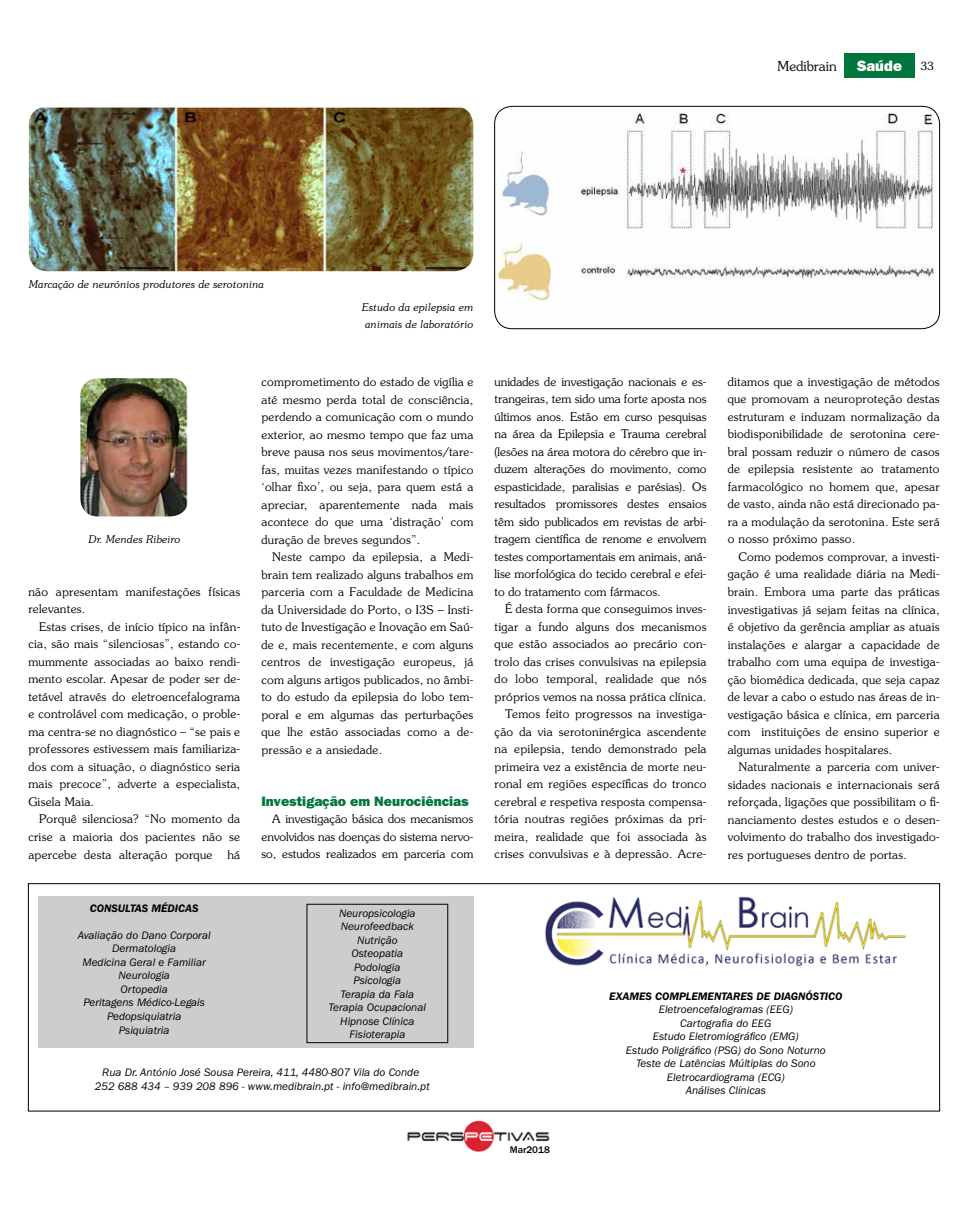
<style>
.page{position:relative;width:968px;height:1205px;background:#fff}
.page>*{position:absolute;margin:0;border:0;box-sizing:border-box;transform-origin:0 0}
.t1{font:15px "ITC Franklin Gothic Std Hvy";color:#fff}
.t2{font:13.75px "ITC Franklin Gothic Std Hvy";color:#00763c}
.t3{font:300 13.75px "Souvenir Std";color:#000}
.t4{font:300 11.88px/17.5px "Souvenir Std";letter-spacing:.02em;color:#000;text-align:justify}
.t5{font:italic 11.25px/13.5px "ITC Franklin Gothic Std";color:#000;text-align:center}
.t6{font:italic 600 11.25px "ITC Franklin Gothic Std";color:#000}
.t7{font:italic 300 10.62px/16.2px "Souvenir Std";color:#000;text-align:center}
.t8{font:500 10px "ITC Franklin Gothic Std";color:#000}
.s1{font-family:"Souvenir Std";font-weight:300;font-size:11.25px;color:#000}
</style>
<div class="page">
<div style="left:843px;top:53px;width:71px;height:25px;background:#00763c"></div>
<img style="left:407px;top:1121px;width:143px;height:31px">
<div style="left:28px;top:883px;width:911px;height:228px;border:1px solid #000"></div>
<div style="left:38px;top:896px;width:435px;height:152px;background:#cecdcd"></div>
<img style="left:29px;top:107px;width:444px;height:164px">
<img style="left:494px;top:106px;width:445px;height:223px">
<div style="left:494px;top:106px;width:445px;height:223px;border:1px solid #000;border-radius:18px"></div>
<img style="left:545px;top:896px;width:361px;height:71px">
<img style="left:80px;top:378px;width:108px;height:138px">
<div style="left:307px;top:904px;width:141px;height:139px;border:1px solid #000"></div>
<p class="t3" style="left:777px;top:58px;width:61px">Medibrain</p>
<p class="t1" style="left:856px;top:56px;width:79px">Saúde <span class="s1">33</span></p>
<p class="t7" style="left:29px;top:276px;width:236px">Marcação de neurónios produtores de serotonina</p>
<p class="t7" style="left:361px;top:299px;width:113px">Estudo da epilepsia em animais de laboratório</p>
<p class="t7" style="left:89px;top:531px;width:93px">Dr. Mendes Ribeiro</p>
<p class="t4" style="left:28px;top:583px;width:213px">não apresentam manifestações físicas relevantes.</p>
<p class="t4" style="left:28px;top:618px;width:213px;text-indent:11px">Estas crises, de início típico na infân&shy;cia, são mais “silenciosas”, estando co&shy;mummente associadas ao baixo rendi&shy;mento escolar. Apesar de poder ser de&shy;tetável através do eletroencefalograma e controlável com medicação, o proble&shy;ma centra-se no diagnóstico – “se pais e professores estivessem mais familiariza&shy;dos com a situação, o diagnóstico seria mais precoce”, adverte a especialista, Gisela Maia.</p>
<p class="t4" style="left:28px;top:810px;width:213px;text-indent:11px">Porquê silenciosa? “No momento da crise a maioria dos pacientes não se apercebe desta alteração porque</p>
<p class="t4" style="left:227px;top:845px;width:14px">há</p>
<p class="t4" style="left:261px;top:373px;width:213px">comprometimento do estado de vigília e até mesmo perda total de consciência, perdendo a comunicação com o mundo exterior, ao mesmo tempo que faz uma breve pausa nos seus movimentos/tare&shy;fas, muitas vezes manifestando o típico ‘olhar fixo’, ou seja, para quem está a apreciar, aparentemente nada mais acontece do que uma ‘distração’ com duração de breves segundos”.</p>
<p class="t4" style="left:261px;top:548px;width:213px;text-indent:11px">Neste campo da epilepsia, a Medi&shy;brain tem realizado alguns trabalhos em parceria com a Faculdade de Medicina da Universidade do Porto, o I3S – Insti&shy;tuto de Investigação e Inovação em Saú&shy;de e, mais recentemente, e com alguns centros de investigação europeus, já com alguns artigos publicados, no âmbi&shy;to do estudo da epilepsia do lobo tem&shy;poral e em algumas das perturbações que lhe estão associadas como a de&shy;pressão e a ansiedade.</p>
<p class="t2" style="left:261px;top:792px;width:209px">Investigação em Neurociências</p>
<p class="t4" style="left:261px;top:810px;width:213px;text-indent:11px">A investigação básica dos mecanismos envolvidos nas doenças do sistema nervo&shy;so, estudos realizados em parceria com</p>
<p class="t6" style="left:90px;top:902px;width:110px">CONSULTAS MÉDICAS</p>
<p class="t5" style="left:78px;top:928px;width:134px">Avaliação do Dano Corporal<br>Dermatologia<br>Medicina Geral e Familiar<br>Neurologia<br>Ortopedia<br>Peritagens Médico-Legais<br>Pedopsiquiatria<br>Psiquiatria</p>
<p class="t5" style="left:328px;top:906px;width:99px">Neuropsicologia<br>Neurofeedback<br>Nutrição<br>Osteopatia<br>Podologia<br>Psicologia<br>Terapia da Fala<br>Terapia Ocupacional<br>Hipnose Clínica<br>Fisioterapia</p>
<p class="t5" style="left:95px;top:1065px;width:336px">Rua Dr. António José Sousa Pereira, 411, 4480-807 Vila do Conde<br>252 688 434 – 939 208 896 - www.medibrain.pt - info@medibrain.pt</p>
<p class="t4" style="left:494px;top:373px;width:213px">unidades de investigação nacionais e es&shy;trangeiras, tem sido uma forte aposta nos últimos anos. Estão em curso pesquisas na área da Epilepsia e Trauma cerebral (lesões na área motora do cérebro que in&shy;duzem alterações do movimento, como espasticidade, paralisias e parésias). Os resultados promissores destes ensaios têm sido publicados em revistas de arbi&shy;tragem científica de renome e envolvem testes comportamentais em animais, aná&shy;lise morfológica do tecido cerebral e efei&shy;to do tratamento com fármacos.</p>
<p class="t4" style="left:494px;top:600px;width:213px;text-align:right">É desta forma que conseguimos inves&shy;tigar a fundo alguns dos mecanismos que estão associados ao precário con&shy;trolo das crises convulsivas na epilepsia do lobo temporal, realidade que nós próprios vemos na nossa prática clínica.<br>Temos feito progressos na investiga&shy;ção da via serotoninérgica ascendente na epilepsia, tendo demonstrado pela primeira vez a existência de morte neu&shy;ronal em regiões específicas do tronco cerebral e respetiva resposta compensa&shy;tória noutras regiões próximas da pri&shy;meira, realidade que foi associada às crises convulsivas e à depressão. Acre-</p>
<p class="t4" style="left:727px;top:373px;width:213px">ditamos que a investigação de métodos que promovam a neuroproteção destas estruturam e induzam normalização da biodisponibilidade de serotonina cere&shy;bral possam reduzir o número de casos de epilepsia resistente ao tratamento farmacológico no homem que, apesar de vasto, ainda não está direcionado pa&shy;ra a modulação da serotonina. Este será o nosso próximo passo.</p>
<p class="t4" style="left:727px;top:548px;width:213px;text-indent:11px">Como podemos comprovar, a investi&shy;gação é uma realidade diária na Medi&shy;brain. Embora uma parte das práticas investigativas já sejam feitas na clínica, é objetivo da gerência ampliar as atuais instalações e alargar a capacidade de trabalho com uma equipa de investiga&shy;ção biomédica dedicada, que seja capaz de levar a cabo o estudo nas áreas de in&shy;vestigação básica e clínica, em parceria com instituições de ensino superior e algumas unidades hospitalares.</p>
<p class="t4" style="left:727px;top:758px;width:213px;text-indent:11px">Naturalmente a parceria com univer&shy;sidades nacionais e internacionais será reforçada, ligações que possibilitam o fi&shy;nanciamento destes estudos e o desen&shy;volvimento do trabalho dos investigado&shy;res portugueses dentro de portas.</p>
<p class="t8" style="left:509px;top:1144px;width:42px">Mar2018</p>
<p class="t6" style="left:609px;top:990px;width:234px">EXAMES COMPLEMENTARES DE DIAGNÓSTICO</p>
<p class="t5" style="left:625px;top:1003px;width:201px">Eletroencefalogramas (EEG)<br>Cartografia do EEG<br>Estudo Eletromiográfico (EMG)<br>Estudo Poligráfico (PSG) do Sono Noturno<br>Teste de Latências Múltiplas do Sono<br>Eletrocardiograma (ECG)<br>Análises Clínicas</p>
</div>
